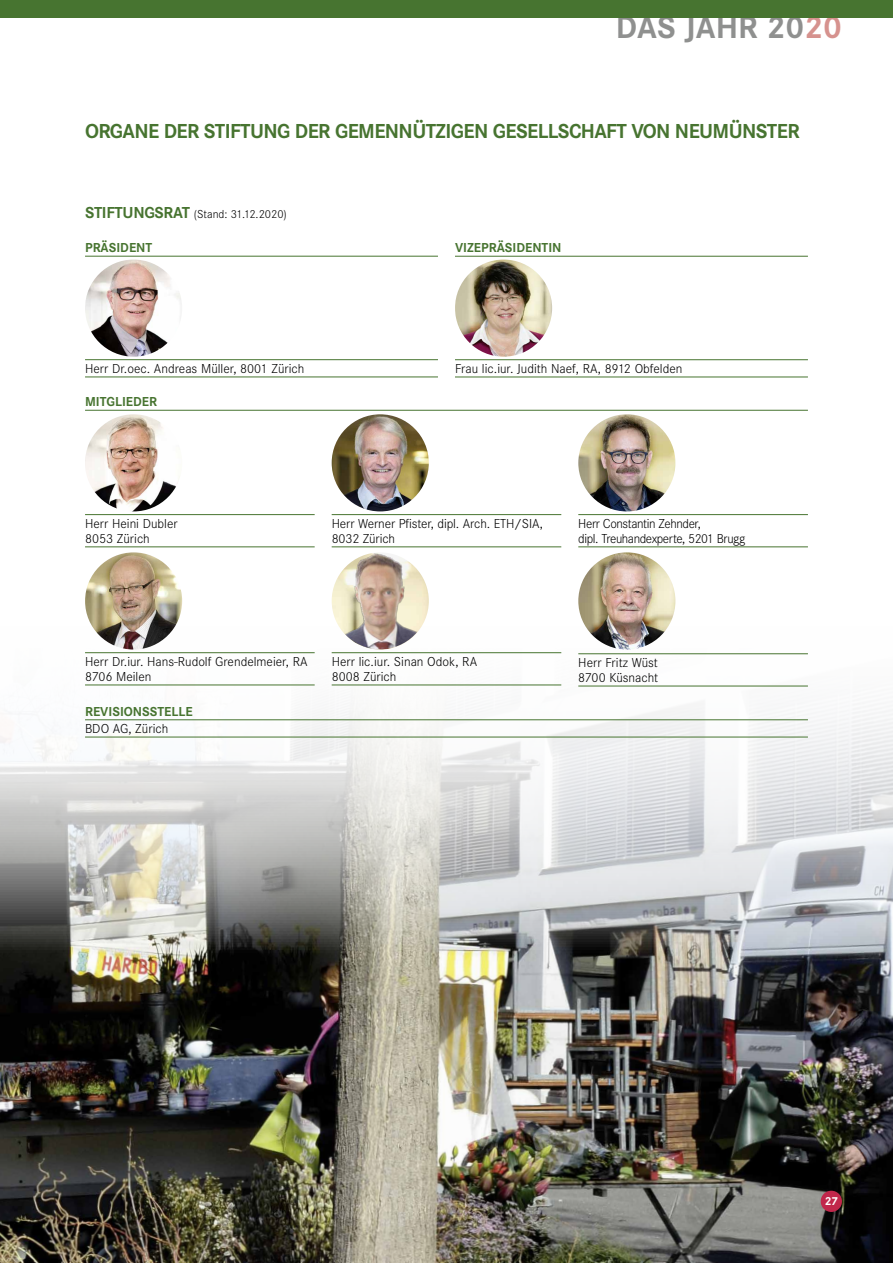
<style>
.page{position:relative;width:893px;height:1263px;background:#fff}
.page>*{position:absolute;margin:0;border:0;box-sizing:border-box;transform-origin:0 0}
.t1{font:700 33px "Corporate S";color:#8f908f}
.t2{font:700 21px "Corporate S";letter-spacing:-.03em;color:#477430}
.t3{font:300 13.5px/15px "Corporate S";color:#000}
.t4{font:300 13.5px/15px "Corporate S";letter-spacing:-.03em;color:#000}
.t5{font:700 13.5px "Corporate S";color:#477430}
.t6{font:300 12px "Corporate S";color:#000}
.t7{font:700 12px "Corporate S";color:#fff}
.s1{color:#d6928e}
.s2{font-weight:700;font-size:16.5px;color:#477430}
</style>
<div class="page">
<img style="left:0;top:584px;width:893px;height:679px">
<hr style="left:85px;top:256px;width:353px;height:1px;background:#477430">
<hr style="left:85px;top:359px;width:353px;height:1px;background:#477430">
<hr style="left:85px;top:377px;width:353px;height:1px;background:#477430">
<hr style="left:455px;top:256px;width:353px;height:1px;background:#477430">
<hr style="left:455px;top:359px;width:353px;height:1px;background:#477430">
<hr style="left:455px;top:377px;width:353px;height:1px;background:#477430">
<hr style="left:85px;top:514px;width:230px;height:1px;background:#477430">
<hr style="left:85px;top:546px;width:230px;height:1px;background:#477430">
<hr style="left:85px;top:410px;width:723px;height:1px;background:#477430">
<hr style="left:578px;top:653px;width:230px;height:1px;background:#477430">
<hr style="left:578px;top:686px;width:230px;height:1px;background:#477430">
<hr style="left:85px;top:652px;width:230px;height:1px;background:#477430">
<hr style="left:85px;top:685px;width:230px;height:1px;background:#477430">
<hr style="left:332px;top:652px;width:229px;height:1px;background:#477430">
<hr style="left:332px;top:685px;width:229px;height:1px;background:#477430">
<hr style="left:578px;top:514px;width:230px;height:1px;background:#477430">
<hr style="left:578px;top:546px;width:230px;height:1px;background:#477430">
<hr style="left:85px;top:719px;width:723px;height:1px;background:#477430">
<hr style="left:85px;top:737px;width:723px;height:1px;background:#477430">
<hr style="left:332px;top:514px;width:229px;height:1px;background:#477430">
<hr style="left:332px;top:546px;width:229px;height:1px;background:#477430">
<div style="left:0;top:0;width:893px;height:17px;background:#477430"></div>
<div style="left:821px;top:1191px;width:21px;height:21px;background:#c1274b;border-radius:50%"></div>
<img style="left:85px;top:260px;width:97px;height:97px;border-radius:49px">
<img style="left:455px;top:260px;width:97px;height:97px;border-radius:49px">
<img style="left:85px;top:414px;width:97px;height:97px;border-radius:49px">
<img style="left:85px;top:552px;width:97px;height:97px;border-radius:49px">
<img style="left:332px;top:414px;width:97px;height:97px;border-radius:49px">
<img style="left:578px;top:414px;width:97px;height:97px;border-radius:49px">
<img style="left:578px;top:552px;width:97px;height:97px;border-radius:49px">
<img style="left:331px;top:553px;width:98px;height:96px">
<h1 class="t1" style="left:616px;top:8px;width:228px">DAS JAHR 20<span class="s1">20</span></h1>
<h2 class="t2" style="left:85px;top:119px;width:716px">ORGANE DER STIFTUNG DER GEMENNÜTZIGEN GESELLSCHAFT VON NEUMÜNSTER</h2>
<p class="t6" style="left:85px;top:207px;width:203px"><span class="s2">STIFTUNGSRAT</span> (Stand: 31.12.2020)</p>
<p class="t5" style="left:85px;top:240px;width:69px">PRÄSIDENT</p>
<p class="t3" style="left:85px;top:361px;width:221px">Herr Dr.oec. Andreas Müller, 8001 Zürich</p>
<p class="t5" style="left:85px;top:394px;width:74px">MITGLIEDER</p>
<p class="t5" style="left:455px;top:240px;width:108px">VIZEPRÄSIDENTIN</p>
<p class="t3" style="left:455px;top:361px;width:229px">Frau lic.iur. Judith Naef, RA, 8912 Obfelden</p>
<p class="t3" style="left:85px;top:516px;width:94px">Herr Heini Dubler<br>8053 Zürich</p>
<p class="t3" style="left:332px;top:516px;width:213px">Herr Werner Pfister, dipl. Arch. ETH/SIA,<br>8032 Zürich</p>
<p class="t4" style="left:578px;top:516px;width:168px">Herr Constantin Zehnder,<br>dipl. Treuhandexperte, 5201 Brugg</p>
<p class="t3" style="left:85px;top:654px;width:224px">Herr Dr.iur. Hans-Rudolf Grendelmeier, RA<br>8706 Meilen</p>
<p class="t3" style="left:332px;top:654px;width:147px">Herr lic.iur. Sinan Odok, RA<br>8008 Zürich</p>
<p class="t5" style="left:85px;top:703px;width:109px">REVISIONSSTELLE</p>
<p class="t3" style="left:85px;top:721px;width:85px">BDO AG, Zürich</p>
<p class="t3" style="left:578px;top:655px;width:81px">Herr Fritz Wüst<br>8700 Küsnacht</p>
<p class="t7" style="left:825px;top:1194px;width:15px">27</p>
</div>
